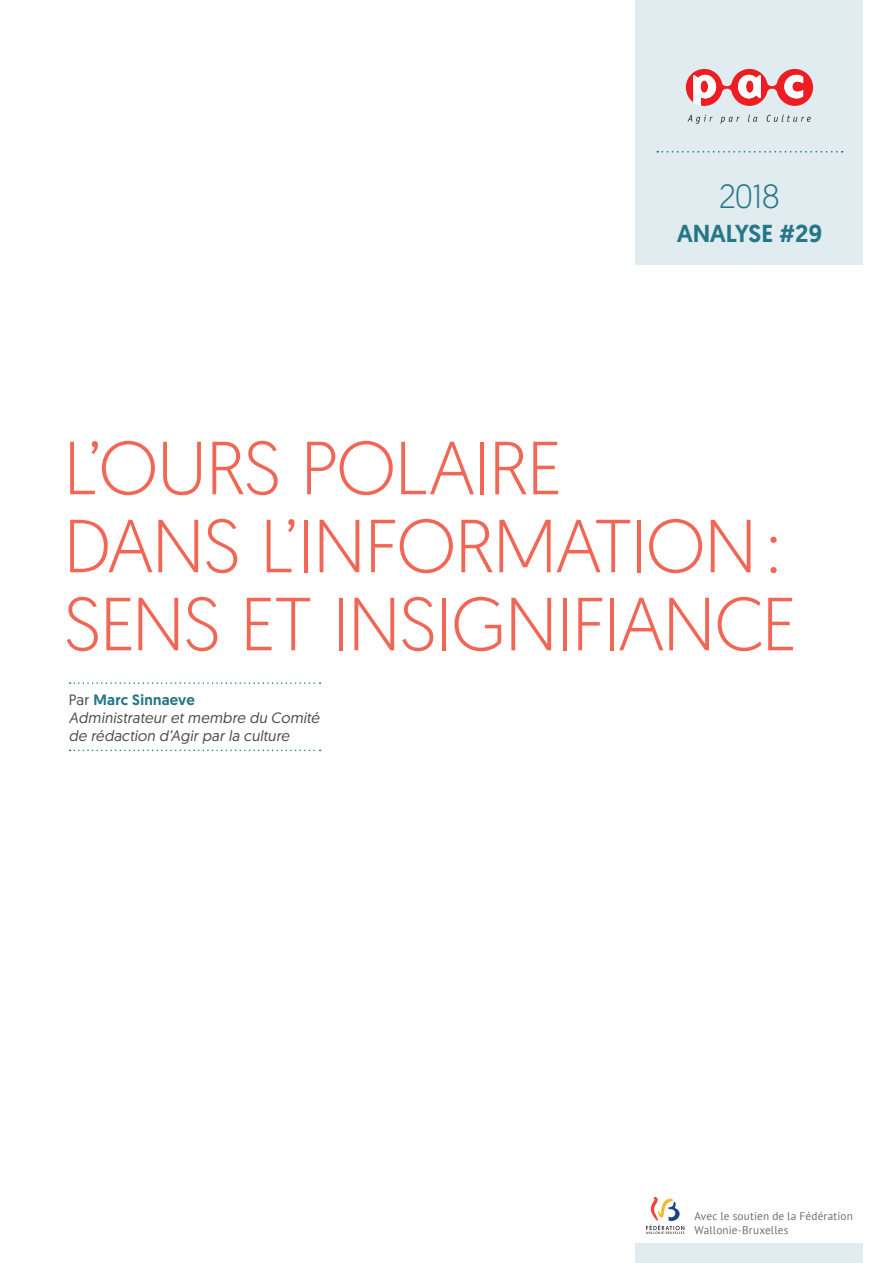
<style>
.page{position:relative;width:893px;height:1263px;background:#fff}
.page>*{position:absolute;margin:0;border:0;box-sizing:border-box;transform-origin:0 0}
.t1{font:300 75px/78px "Geomanist";letter-spacing:-.015em;color:#f26656}
.t2{font:300 33.45px "Geomanist";color:#257687}
.t3{font:500 24.6px "Geomanist";letter-spacing:-.01em;color:#257687}
.t4{font:italic 15px/18px "Geomanist";letter-spacing:.015em;color:#4b4c4d}
.t5{font:11.25px/13.5px "PT Sans";letter-spacing:.015em;color:#6c6d70}
.s1{font-style:normal}
.s2{font-weight:500;font-style:normal;color:#257687}
</style>
<div class="page">
<div style="left:636px;top:0;width:227px;height:264px;background:#e1ecf0"></div>
<svg style="left:657px;top:151px;width:186px;height:2px"></svg>
<svg style="left:686px;top:69px;width:127px;height:37px"></svg>
<svg style="left:687px;top:115px;width:26px;height:9px"></svg>
<svg style="left:720px;top:117px;width:19px;height:7px"></svg>
<svg style="left:748px;top:114px;width:9px;height:8px"></svg>
<svg style="left:767px;top:114px;width:44px;height:8px"></svg>
<div style="left:636px;top:1243px;width:227px;height:20px;background:#e1ecf0"></div>
<svg style="left:646px;top:1197px;width:38px;height:37px"></svg>
<svg style="left:70px;top:682px;width:251px;height:2px"></svg>
<svg style="left:70px;top:750px;width:251px;height:1px"></svg>
<h2 class="t2" style="left:719px;top:175px;width:62px">2018</h2>
<h3 class="t3" style="left:677px;top:217px;width:147px">ANALYSE #29</h3>
<h1 class="t1" style="left:64px;top:426px;width:735px">L’OURS POLAIRE<br>DANS L’INFORMATION:<br>SENS ET INSIGNIFIANCE</h1>
<p class="t4" style="left:69px;top:690px;width:252px"><span class="s1">Par</span> <span class="s2">Marc Sinnaeve<br></span>Administrateur et membre du Comité de rédaction d’Agir par la culture</p>
<p class="t5" style="left:694px;top:1209px;width:160px">Avec le soutien de la Fédération<br>Wallonie-Bruxelles</p>
</div>
